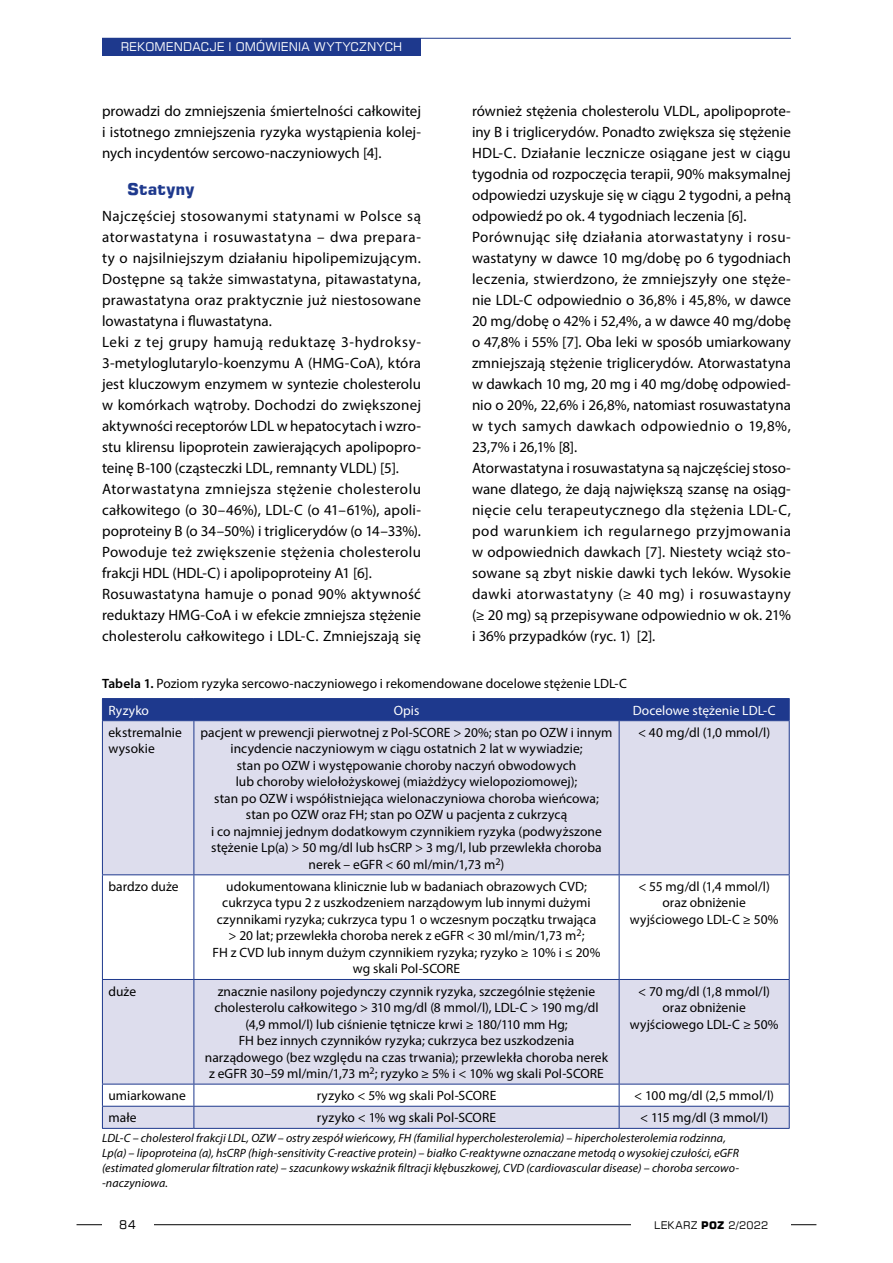
<style>
.page{position:relative;width:893px;height:1263px;background:#fff}
.page>*{position:absolute;margin:0;border:0;box-sizing:border-box;transform-origin:0 0}
.t1{font:700 16.5px "Square 721 EU";letter-spacing:.01em;color:#1e398d}
.t2{font:15px/21px "Myriad Pro";letter-spacing:.01em;color:#000}
.t3{font:13.5px/16.5px "Myriad Pro";letter-spacing:.005em;color:#000;text-align:center}
.t4{font:13.5px "Myriad Pro";letter-spacing:.005em;color:#fff}
.t5{font:italic 12px/15px "Myriad Pro";letter-spacing:.005em;color:#000}
.t6{font:12px "Square 721 EU";letter-spacing:.02em;color:#fff}
.t7{font:12px "Square 721 EU";color:#000}
.t8{font:10.5px "Square 721 EU";letter-spacing:.03em;color:#000}
.s1{font-weight:600}
.s2{color:#fff}
.s3{font-weight:700}
</style>
<div class="page">
<hr style="left:102px;top:38px;width:689px;height:1px;background:#1e398d">
<hr style="left:77px;top:1224px;width:739px;height:1px;background:#000">
<div style="left:102px;top:1216px;width:51px;height:17px;background:#fff"></div>
<div style="left:631px;top:1216px;width:160px;height:17px;background:#fff"></div>
<div style="left:102px;top:38px;width:319px;height:17px;background:#1e398d"></div>
<svg style="left:103px;top:721px;width:686px;height:407px;fill:#dddded"></svg>
<hr style="left:194px;top:721px;width:1px;height:153px;background:#1e398d">
<hr style="left:619px;top:721px;width:1px;height:153px;background:#1e398d">
<hr style="left:194px;top:875px;width:1px;height:104px;background:#1e398d">
<hr style="left:619px;top:875px;width:1px;height:104px;background:#1e398d">
<hr style="left:194px;top:980px;width:1px;height:104px;background:#1e398d">
<hr style="left:619px;top:980px;width:1px;height:104px;background:#1e398d">
<svg style="left:194px;top:1085px;width:1px;height:43px"></svg>
<svg style="left:619px;top:1085px;width:1px;height:43px"></svg>
<hr style="left:102px;top:875px;width:1px;height:104px;background:#1e398d">
<hr style="left:789px;top:875px;width:1px;height:104px;background:#1e398d">
<div style="left:102px;top:698px;width:688px;height:22px;background:#1e398d"></div>
<hr style="left:102px;top:720px;width:92px;height:1px;background:#1e398d">
<hr style="left:102px;top:721px;width:1px;height:153px;background:#1e398d">
<hr style="left:194px;top:720px;width:425px;height:1px;background:#1e398d">
<hr style="left:619px;top:720px;width:171px;height:1px;background:#1e398d">
<hr style="left:789px;top:721px;width:1px;height:153px;background:#1e398d">
<hr style="left:102px;top:874px;width:92px;height:1px;background:#1e398d">
<hr style="left:194px;top:874px;width:425px;height:1px;background:#1e398d">
<hr style="left:619px;top:874px;width:171px;height:1px;background:#1e398d">
<hr style="left:102px;top:979px;width:92px;height:1px;background:#1e398d">
<hr style="left:102px;top:980px;width:1px;height:104px;background:#1e398d">
<hr style="left:194px;top:979px;width:425px;height:1px;background:#1e398d">
<hr style="left:619px;top:979px;width:171px;height:1px;background:#1e398d">
<hr style="left:789px;top:980px;width:1px;height:104px;background:#1e398d">
<hr style="left:102px;top:1084px;width:92px;height:1px;background:#1e398d">
<hr style="left:194px;top:1084px;width:425px;height:1px;background:#1e398d">
<hr style="left:619px;top:1084px;width:171px;height:1px;background:#1e398d">
<hr style="left:102px;top:1106px;width:92px;height:1px;background:#1e398d">
<svg style="left:102px;top:1084px;width:1px;height:44px"></svg>
<hr style="left:194px;top:1106px;width:425px;height:1px;background:#1e398d">
<hr style="left:619px;top:1106px;width:171px;height:1px;background:#1e398d">
<svg style="left:789px;top:1084px;width:1px;height:44px"></svg>
<hr style="left:102px;top:1128px;width:92px;height:1px;background:#1e398d">
<hr style="left:194px;top:1128px;width:425px;height:1px;background:#1e398d">
<hr style="left:619px;top:1128px;width:171px;height:1px;background:#1e398d">
<p class="t6" style="left:121px;top:39px;width:283px">REKOMENDACJE I OMÓWIENIA WYTYCZNYCH</p>
<p class="t2" style="left:472px;top:100px;width:320px">również stężenia cholesterolu VLDL, apolipoprote&shy;iny B i triglicerydów. Ponadto zwiększa się stężenie HDL-C. Działanie lecznicze osiągane jest w ciągu tygodnia od rozpoczęcia terapii, 90% maksymalnej odpowiedzi uzyskuje się w ciągu 2 tygodni, a pełną odpowiedź po ok. 4 tygodniach leczenia [6].<br>Porównując siłę działania atorwastatyny i rosu&shy;wastatyny w dawce 10 mg/dobę po 6 tygodniach leczenia, stwierdzono, że zmniejszyły one stęże&shy;nie LDL-C odpowiednio o 36,8% i 45,8%, w dawce 20 mg/dobę o 42% i 52,4%, a w dawce 40 mg/dobę o 47,8% i 55% [7]. Oba leki w sposób umiarkowany zmniejszają stężenie triglicerydów. Atorwastatyna w dawkach 10 mg, 20 mg i 40 mg/dobę odpowied&shy;nio o 20%, 22,6% i 26,8%, natomiast rosuwastatyna w tych samych dawkach odpowiednio o 19,8%, 23,7% i 26,1% [8].<br>Atorwastatyna i rosuwastatyna są najczęściej stoso&shy;wane dlatego, że dają największą szansę na osiąg&shy;nięcie celu terapeutycznego dla stężenia LDL-C, pod warunkiem ich regularnego przyjmowania w odpowiednich dawkach [7]. Niestety wciąż sto&shy;sowane są zbyt niskie dawki tych leków. Wysokie dawki atorwastatyny (≥ 40 mg) i rosuwastayny (≥ 20 mg) są przepisywane odpowiednio w ok. 21% i 36% przypadków (ryc. 1) [2].</p>
<p class="t3" style="left:108px;top:670px;width:520px;line-height:26.7px;text-align:left;text-indent:-6px"><span class="s1">Tabela 1.</span> Poziom ryzyka sercowo-naczyniowego i rekomendowane docelowe stężenie LDL-C<br><span class="s2">Ryzyko</span></p>
<p class="t2" style="left:102px;top:100px;width:320px;text-align:justify">prowadzi do zmniejszenia śmiertelności całkowitej i istotnego zmniejszenia ryzyka wystąpienia kolej&shy;nych incydentów sercowo-naczyniowych [4].</p>
<p class="t1" style="left:128px;top:179px;width:68px">Statyny</p>
<p class="t2" style="left:102px;top:205px;width:320px">Najczęściej stosowanymi statynami w Polsce są atorwastatyna i rosuwastatyna – dwa prepara&shy;ty o najsilniejszym działaniu hipolipemizującym.<br>Dostępne są także simwastatyna, pitawastatyna, prawastatyna oraz praktycznie już niestosowane lowastatyna i fluwastatyna.<br>Leki z tej grupy hamują reduktazę 3-hydroksy-3-metyloglutarylo-koenzymu A (HMG-CoA), która jest kluczowym enzymem w syntezie cholesterolu w komórkach wątroby. Dochodzi do zwiększonej aktywności receptorów LDL w hepatocytach i wzro&shy;stu klirensu lipoprotein zawierających apolipopro&shy;teinę B-100 (cząsteczki LDL, remnanty VLDL) [5].<br>Atorwastatyna zmniejsza stężenie cholesterolu całkowitego (o 30–46%), LDL-C (o 41–61%), apoli&shy;poproteiny B (o 34–50%) i triglicerydów (o 14–33%).<br>Powoduje też zwiększenie stężenia cholesterolu frakcji HDL (HDL-C) i apolipoproteiny A1 [6].<br>Rosuwastatyna hamuje o ponad 90% aktywność reduktazy HMG-CoA i w efekcie zmniejsza stężenie cholesterolu całkowitego i LDL-C. Zmniejszają się</p>
<p class="t4" style="left:394px;top:702px;width:27px">Opis</p>
<p class="t4" style="left:633px;top:702px;width:144px">Docelowe stężenie LDL-C</p>
<p class="t3" style="left:108px;top:724px;width:75px;text-align:left">ekstremalnie wysokie</p>
<p class="t3" style="left:200px;top:724px;width:413px">pacjent w prewencji pierwotnej z Pol-SCORE &gt; 20%; stan po OZW i innym incydencie naczyniowym w ciągu ostatnich 2 lat w wywiadzie;<br>stan po OZW i występowanie choroby naczyń obwodowych<br>lub choroby wielołożyskowej (miażdżycy wielopoziomowej);<br>stan po OZW i współistniejąca wielonaczyniowa choroba wieńcowa; stan po OZW oraz FH; stan po OZW u pacjenta z cukrzycą<br>i co najmniej jednym dodatkowym czynnikiem ryzyka (podwyższone stężenie Lp(a) &gt; 50 mg/dl lub hsCRP &gt; 3 mg/l, lub przewlekła choroba nerek – eGFR &lt; 60 ml/min/1,73 m<sup>2</sup>)</p>
<p class="t3" style="left:638px;top:724px;width:134px">&lt; 40 mg/dl (1,0 mmol/l)</p>
<p class="t3" style="left:108px;top:878px;width:72px">bardzo duże</p>
<p class="t3" style="left:213px;top:878px;width:389px">udokumentowana klinicznie lub w badaniach obrazowych CVD; cukrzyca typu 2 z uszkodzeniem narządowym lub innymi dużymi czynnikami ryzyka; cukrzyca typu 1 o wczesnym początku trwająca &gt; 20 lat; przewlekła choroba nerek z eGFR &lt; 30 ml/min/1,73 m<sup>2</sup>;<br>FH z CVD lub innym dużym czynnikiem ryzyka; ryzyko ≥ 10% i ≤ 20% wg skali Pol-SCORE</p>
<p class="t3" style="left:630px;top:878px;width:150px">&lt; 55 mg/dl (1,4 mmol/l) oraz obniżenie wyjściowego LDL-C ≥ 50%</p>
<p class="t3" style="left:108px;top:982px;width:29px">duże</p>
<p class="t3" style="left:205px;top:982px;width:405px">znacznie nasilony pojedynczy czynnik ryzyka, szczególnie stężenie cholesterolu całkowitego &gt; 310 mg/dl (8 mmol/l), LDL-C &gt; 190 mg/dl (4,9 mmol/l) lub ciśnienie tętnicze krwi ≥ 180/110 mm Hg;<br>FH bez innych czynników ryzyka; cukrzyca bez uszkodzenia narządowego (bez względu na czas trwania); przewlekła choroba nerek z eGFR 30–59 ml/min/1,73 m<sup>2</sup>; ryzyko ≥ 5% i &lt; 10% wg skali Pol-SCORE</p>
<p class="t3" style="left:630px;top:982px;width:150px">&lt; 70 mg/dl (1,8 mmol/l) oraz obniżenie wyjściowego LDL-C ≥ 50%</p>
<p class="t3" style="left:108px;top:1087px;width:79px">umiarkowane</p>
<p class="t3" style="left:317px;top:1087px;width:181px">ryzyko &lt; 5% wg skali Pol-SCORE</p>
<p class="t3" style="left:634px;top:1087px;width:141px">&lt; 100 mg/dl (2,5 mmol/l)</p>
<p class="t3" style="left:108px;top:1109px;width:30px">małe</p>
<p class="t3" style="left:317px;top:1109px;width:181px">ryzyko &lt; 1% wg skali Pol-SCORE</p>
<p class="t3" style="left:640px;top:1109px;width:129px">&lt; 115 mg/dl (3 mmol/l)</p>
<p class="t5" style="left:102px;top:1130px;width:638px">LDL-C – cholesterol frakcji LDL, OZW – ostry zespół wieńcowy, FH (familial hypercholesterolemia) – hipercholesterolemia rodzinna, Lp(a) – lipoproteina (a), hsCRP (high-sensitivity C-reactive protein) – białko C-reaktywne oznaczane metodą o wysokiej czułości, eGFR (estimated glomerular filtration rate) – szacunkowy wskaźnik filtracji kłębuszkowej, CVD (cardiovascular disease) – choroba sercowo--naczyniowa.</p>
<p class="t7" style="left:119px;top:1217px;width:18px">84</p>
<p class="t8" style="left:654px;top:1218px;width:116px">LEKARZ <span class="s3">POZ</span> 2/2022</p>
</div>
